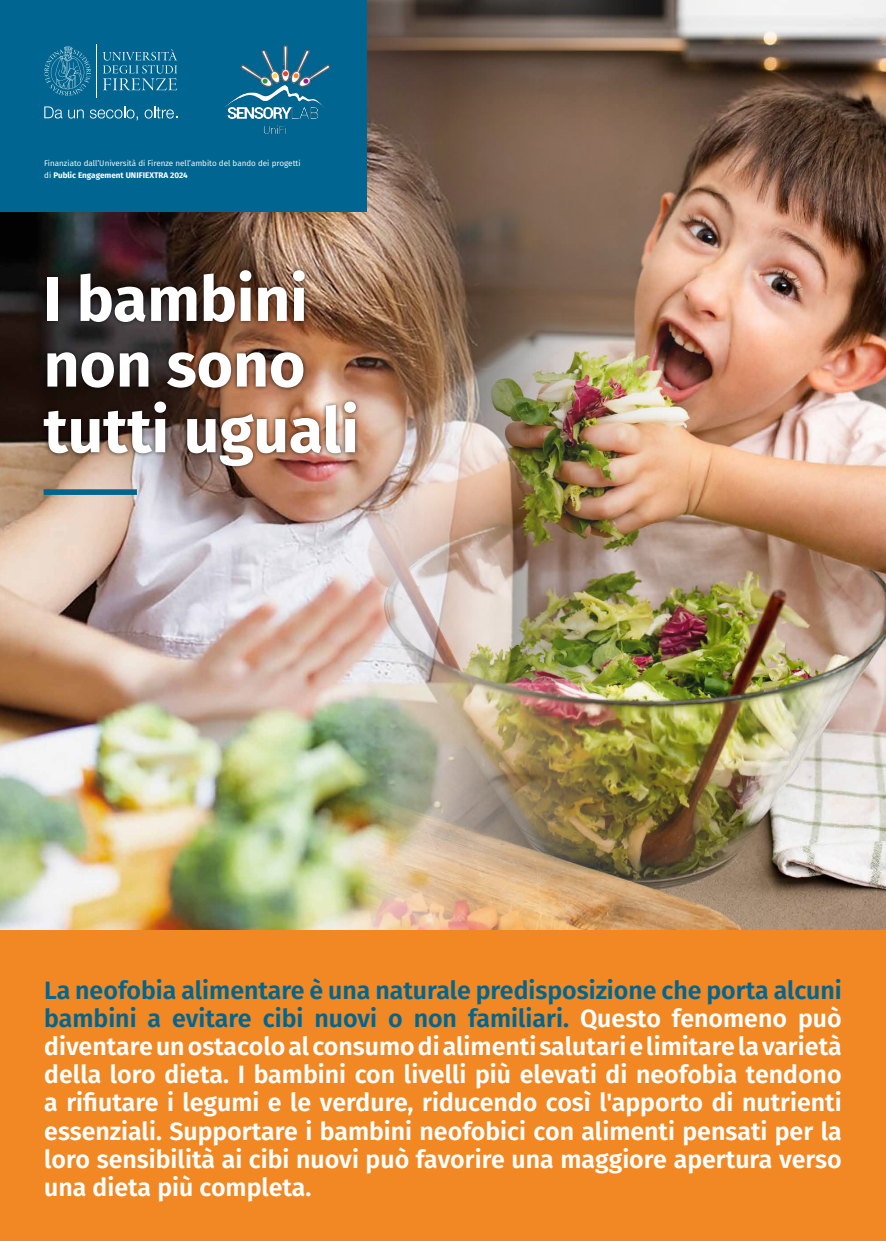
<style>
.page{position:relative;width:886px;height:1241px;background:#fff}
.page>*{position:absolute;margin:0;border:0;box-sizing:border-box;transform-origin:0 0}
.t1{font:700 62.5px/65.6px "Fira Sans";color:#fff}
.t2{font:600 25px/28.1px "Fira Sans";color:#fff;text-align:justify}
.t3{font:8.12px/11.9px "Fira Sans";color:#fff}
.s1{font-weight:700}
.s2{color:#006691}
</style>
<div class="page">
<img style="left:0;top:212px;width:336px;height:718px">
<img style="left:336px;top:0;width:550px;height:930px">
<div style="left:0;top:930px;width:886px;height:310px;background:#f18823"></div>
<div style="left:39px;top:265px;width:322px;height:205px;background:#000;opacity:.75"></div>
<div style="left:44px;top:489px;width:93px;height:6px;background:#006691"></div>
<div style="left:0;top:0;width:367px;height:212px;background:#006691"></div>
<svg style="left:44px;top:106px;width:40px;height:12px"></svg>
<svg style="left:90px;top:106px;width:48px;height:14px"></svg>
<svg style="left:145px;top:106px;width:32px;height:12px"></svg>
<hr style="left:97px;top:44px;width:1px;height:54px;background:#fff">
<svg style="left:103px;top:49px;width:74px;height:41px"></svg>
<svg style="left:44px;top:46px;width:47px;height:50px"></svg>
<img style="left:225px;top:44px;width:106px;height:91px">
<p class="t3" style="left:44px;top:157px;width:258px">Finanziato dall’Università di Firenze nell’ambito del bando dei progetti di <span class="s1">Public Engagement UNIFIEXTRA 2024</span></p>
<h1 class="t1" style="left:44px;top:262px;width:317px">I bambini non sono tutti uguali</h1>
<p class="t2" style="left:44px;top:974px;width:799px"><span class="s2">La neofobia alimentare è una naturale predisposizione che porta alcuni bambini a evitare cibi nuovi o non familiari.</span> Questo fenomeno può diventare un ostacolo al consumo di alimenti salutari e limitare la varietà della loro dieta. I bambini con livelli più elevati di neofobia tendono a rifiutare i legumi e le verdure, riducendo così l'apporto di nutrienti essenziali. Supportare i bambini neofobici con alimenti pensati per la loro sensibilità ai cibi nuovi può favorire una maggiore apertura verso una dieta più completa.</p>
</div>
